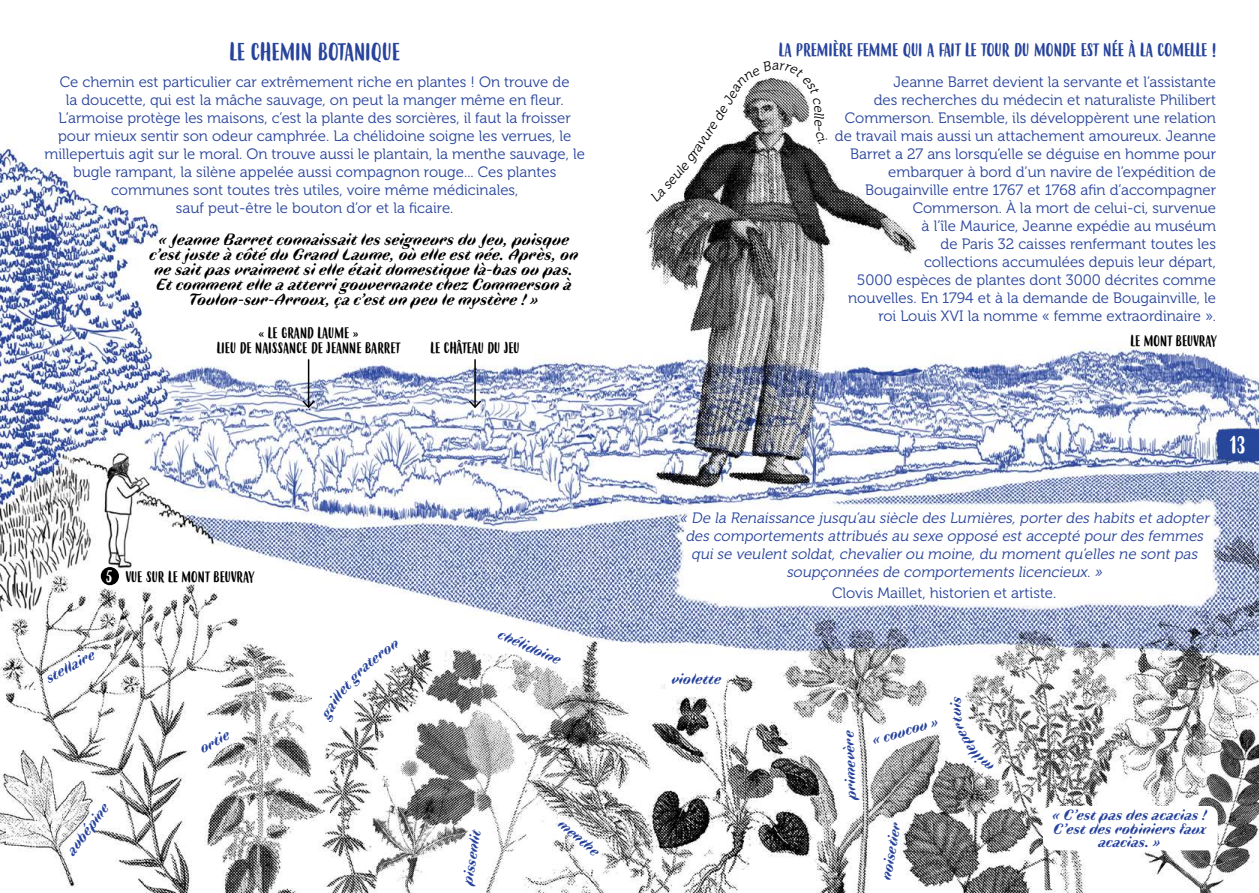
<style>
.page{position:relative;width:1259px;height:893px;background:#fff}
.page>*{position:absolute;margin:0;border:0;box-sizing:border-box;transform-origin:0 0}
.t1{font:24px "Budidaya";color:#27439c}
.t2{font:24px "Budidaya";color:#fff}
.t3{font:18px "Budidaya";color:#27439c}
.t4{font:italic 700 16.5px/15px "Faune Display";color:#000;text-align:center}
.t5{font:15px/18px "Museo 300";color:#27439c;text-align:center}
.t6{font:italic 15px/18px "Museo 300";color:#27439c;text-align:center}
.t7{font:italic 700 15px/13.5px "Faune Display";color:#27439c;text-align:center}
.t8{font:15px/15px "Budidaya";color:#000;text-align:center}
.s1{font-size:16.5px;color:#fff}
</style>
<div class="page">
<img style="left:0;top:146px;width:1259px;height:747px">
<svg style="left:65px;top:801px;width:46px;height:55px"></svg>
<div style="left:1043px;top:806px;width:174px;height:44px;background:#fff;border-radius:10px"></div>
<hr style="left:308px;top:359px;width:1px;height:48px;background:#000">
<svg style="left:301px;top:399px;width:15px;height:10px"></svg>
<hr style="left:474px;top:359px;width:2px;height:48px;background:#000">
<svg style="left:467px;top:399px;width:16px;height:10px"></svg>
<div style="left:101px;top:567px;width:18px;height:18px;background:#000;border-radius:50%"></div>
<img style="left:1209px;top:418px;width:50px;height:56px">
<svg style="left:950px;top:697px;width:44px;height:74px"></svg>
<svg style="left:322px;top:640px;width:78px;height:82px"></svg>
<svg style="left:651px;top:77px;width:176px;height:126px"></svg>
<p class="t3" style="left:779px;top:40px;width:439px">LA PREMIÈRE FEMME QUI A FAIT LE TOUR DU MONDE EST NÉE À LA COMELLE !</p>
<h1 class="t1" style="left:229px;top:39px;width:172px">LE CHEMIN BOTANIQUE</h1>
<p class="t5" style="left:44px;top:73px;width:542px">Ce chemin est particulier car extrêmement riche en plantes ! On trouve de<br>la doucette, qui est la mâche sauvage, on peut la manger même en fleur.<br>L’armoise protège les maisons, c’est la plante des sorcières, il faut la froisser pour mieux sentir son odeur camphrée. La chélidoine soigne les verrues, le millepertuis agit sur le moral. On trouve aussi le plantain, la menthe sauvage, le bugle rampant, la silène appelée aussi compagnon rouge... Ces plantes communes sont toutes très utiles, voire même médicinales,<br>sauf peut-être le bouton d’or et la ficaire.</p>
<p class="t5" style="left:835px;top:73px;width:383px;text-align:right">Jeanne Barret devient la servante et l’assistante<br>des recherches du médecin et naturaliste Philibert Commerson. Ensemble, ils développèrent une relation de travail mais aussi un attachement amoureux. Jeanne Barret a 27 ans lorsqu’elle se déguise en homme pour embarquer à bord d’un navire de l’expédition de Bougainville entre 1767 et 1768 afin d’accompagner Commerson. À la mort de celui-ci, survenue<br>à l’île Maurice, Jeanne expédie au muséum<br>de Paris 32 caisses renfermant toutes les<br>collections accumulées depuis leur départ,<br>5000 espèces de plantes dont 3000 décrites comme nouvelles. En 1794 et à la demande de Bougainville, le roi Louis XVI la nomme « femme extraordinaire ».</p>
<p class="t4" style="left:150px;top:231px;width:430px">« Jeanne Barret connaissait les seigneurs du Jeu, puisque c’est juste à côté du Grand Laume, où elle est née. Après, on ne sait pas vraiment si elle était domestique là-bas ou pas.<br>Et comment elle a atterri gouvernante chez Commerson à Toulon-sur-Arroux, ça c’est un peu le mystère ! »</p>
<p class="t8" style="left:217px;top:326px;width:185px">« LE GRAND LAUME »<br>LIEU DE NAISSANCE DE JEANNE BARRET</p>
<p class="t8" style="left:1130px;top:334px;width:87px">LE MONT BEUVRAY</p>
<p class="t8" style="left:430px;top:341px;width:91px">LE CHÂTEAU DU JEU</p>
<p class="t8" style="left:106px;top:570px;width:150px"><span class="s1">5</span> VUE SUR LE MONT BEUVRAY</p>
<p class="t7" style="left:44px;top:672px;width:55px;rotate:-29deg">stellaire</p>
<p class="t7" style="left:197px;top:742px;width:34px;rotate:-29deg">ortie</p>
<p class="t7" style="left:64px;top:848px;width:62px;rotate:-53deg">aubépine</p>
<p class="t7" style="left:503px;top:627px;width:68px;rotate:24deg">chélidoine</p>
<p class="t7" style="left:460px;top:883px;width:57px;rotate:-81deg">pissenlit</p>
<p class="t7" style="left:565px;top:816px;width:51px;rotate:40deg">menthe</p>
<h1 class="t2" style="left:1229px;top:432px;width:17px">13</h1>
<p class="t6" style="left:679px;top:509px;width:534px">« De la Renaissance jusqu’au siècle des Lumières, porter des habits et adopter des comportements attribués au sexe opposé est accepté pour des femmes qui se veulent soldat, chevalier ou moine, du moment qu’elles ne sont pas soupçonnées de comportements licencieux. »</p>
<p class="t5" style="left:832px;top:584px;width:226px">Clovis Maillet, historien et artiste.</p>
<p class="t7" style="left:672px;top:671px;width:51px">violette</p>
<p class="t7" style="left:843px;top:799px;width:70px;rotate:-92deg">primevère</p>
<p class="t7" style="left:870px;top:732px;width:70px;rotate:-16deg">« coucou »</p>
<p class="t7" style="left:878px;top:878px;width:60px;rotate:-80deg">noisetier</p>
<p class="t7" style="left:1052px;top:807px;width:156px">« C’est pas des acacias !<br>C’est des robiniers faux acacias. »</p>
</div>
